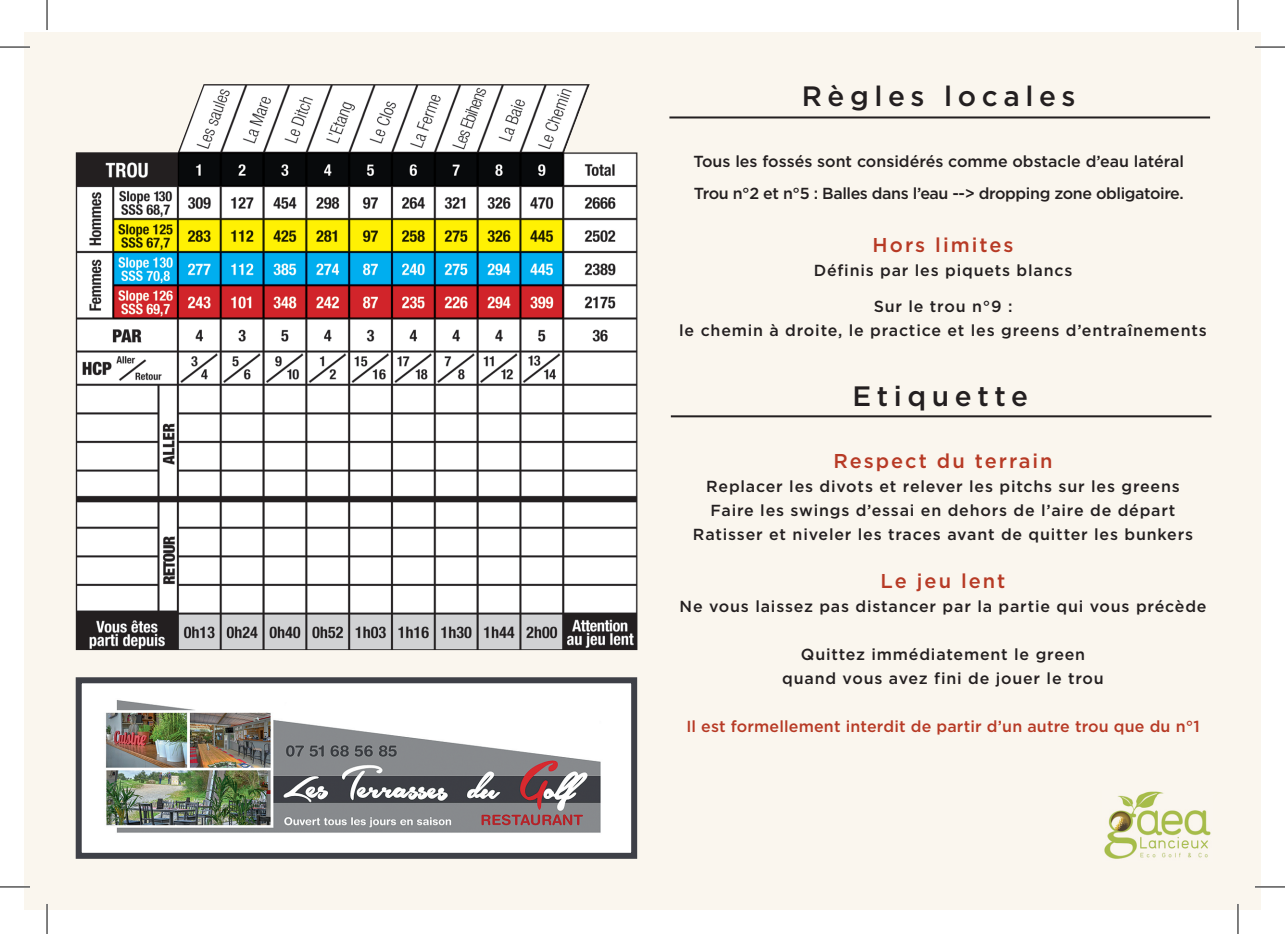
<style>
.page{position:relative;width:1285px;height:934px;background:#fff}
.page>*{position:absolute;margin:0;border:0;box-sizing:border-box;transform-origin:0 0}
.t1{font:500 28px "Gotham";letter-spacing:.2em;color:#231f20}
.t2{font:500 20px "Gotham";letter-spacing:.1em;color:#b73a25}
.t3{font:500 16px/24px "Gotham";letter-spacing:.05em;color:#231f20;text-align:center}
.t4{font:500 16px "Gotham";letter-spacing:-.025em;color:#231f20}
.t5{font:500 16px "Gotham";letter-spacing:.01em;color:#b73a25}
.t6{font:500 16px "Gotham";color:#231f20}
</style>
<div class="page">
<div style="left:24px;top:32px;width:1236px;height:877px;background:#faf6ee"></div>
<img style="left:1104px;top:791px;width:107px;height:68px">
<img style="left:76px;top:84px;width:561px;height:565px">
<div style="left:79px;top:680px;width:555px;height:175px;background:#fff"></div>
<img style="left:105px;top:700px;width:496px;height:133px">
<div style="left:76px;top:677px;width:561px;height:181px;border:6px solid #3e4047"></div>
<hr style="left:669px;top:116px;width:541px;height:2px;background:#231f20">
<hr style="left:671px;top:415px;width:540px;height:2px;background:#231f20">
<hr style="left:0;top:46px;width:30px;height:2px;background:#fff">
<hr style="left:1255px;top:46px;width:30px;height:2px;background:#fff">
<hr style="left:0;top:885px;width:30px;height:2px;background:#fff">
<hr style="left:1255px;top:885px;width:30px;height:2px;background:#fff">
<hr style="left:46px;top:903px;width:2px;height:30px;background:#fff">
<hr style="left:1236px;top:903px;width:3px;height:30px;background:#fff">
<hr style="left:0;top:47px;width:30px;height:1px;background:#000">
<hr style="left:1255px;top:47px;width:30px;height:1px;background:#000">
<hr style="left:0;top:886px;width:30px;height:1px;background:#000">
<hr style="left:1255px;top:886px;width:30px;height:1px;background:#000">
<hr style="left:47px;top:0;width:1px;height:30px;background:#000">
<hr style="left:47px;top:903px;width:1px;height:30px;background:#000">
<hr style="left:1237px;top:0;width:1px;height:30px;background:#000">
<hr style="left:1237px;top:903px;width:1px;height:30px;background:#000">
<h1 class="t1" style="left:802px;top:78px;width:275px">Règles locales</h1>
<p class="t6" style="left:693px;top:150px;width:492px">Tous les fossés sont considérés comme obstacle d’eau latéral</p>
<p class="t4" style="left:694px;top:183px;width:491px">Trou n°2 et n°5 : Balles dans l’eau --&gt; dropping zone obligatoire.</p>
<p class="t2" style="left:872px;top:231px;width:142px">Hors limites</p>
<p class="t3" style="left:813px;top:258px;width:260px">Définis par les piquets blancs</p>
<p class="t3" style="left:679px;top:294px;width:529px">Sur le trou n°9 :<br>le chemin à droite, le practice et les greens d’entraînements</p>
<h1 class="t1" style="left:852px;top:377px;width:177px">Etiquette</h1>
<p class="t2" style="left:833px;top:447px;width:221px">Respect du terrain</p>
<p class="t3" style="left:693px;top:474px;width:501px">Replacer les divots et relever les pitchs sur les greens<br>Faire les swings d’essai en dehors de l’aire de départ<br>Ratisser et niveler les traces avant de quitter les bunkers</p>
<p class="t2" style="left:880px;top:567px;width:126px">Le jeu lent</p>
<p class="t3" style="left:679px;top:594px;width:528px">Ne vous laissez pas distancer par la partie qui vous précède</p>
<p class="t3" style="left:782px;top:642px;width:323px">Quittez immédiatement le green quand vous avez fini de jouer le trou</p>
<p class="t5" style="left:686px;top:715px;width:515px">Il est formellement interdit de partir d’un autre trou que du n°1</p>
</div>
